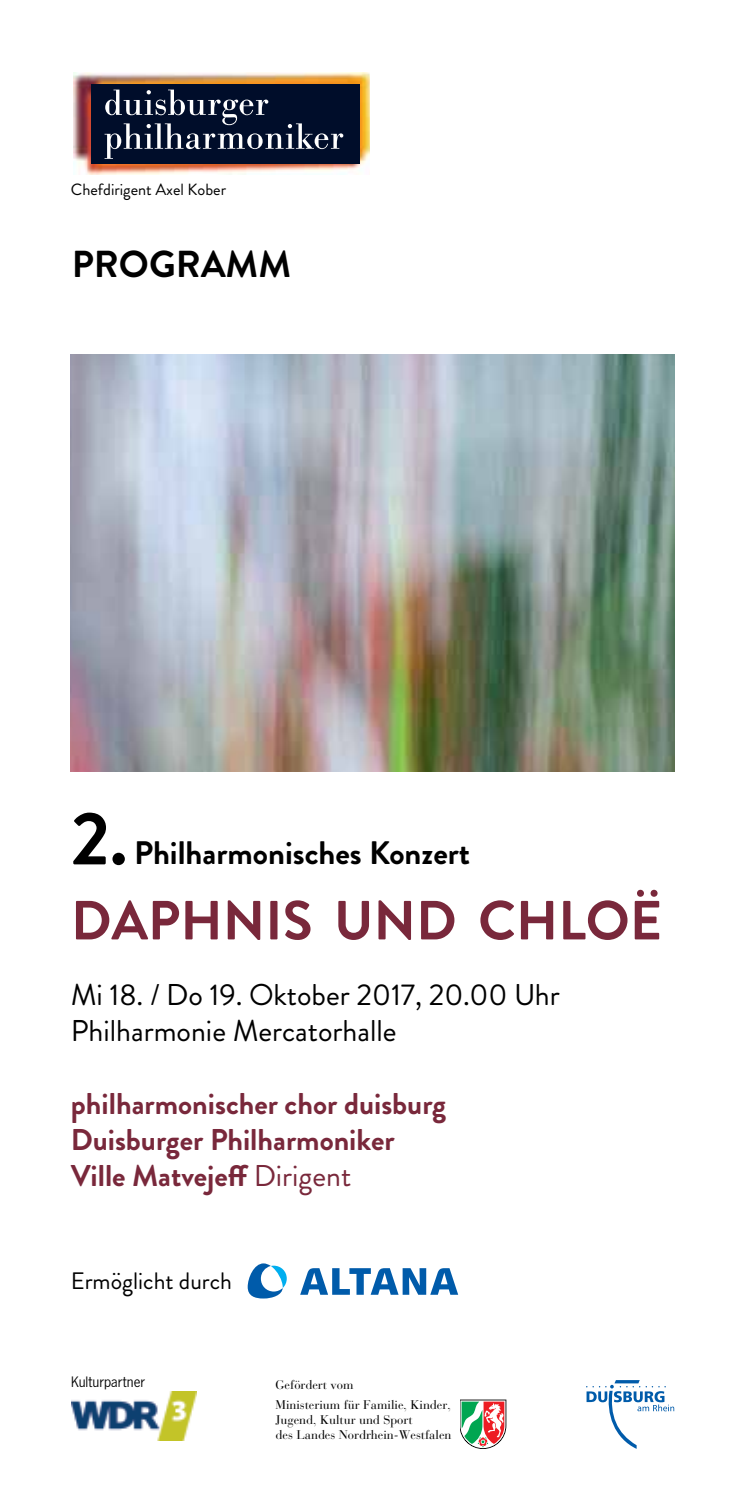
<style>
.page{position:relative;width:745px;height:1489px;background:#fff}
.page>*{position:absolute;margin:0;border:0;box-sizing:border-box;transform-origin:0 0}
.t1{font:700 75px "Brandon";color:#000}
.t2{font:700 55px "Brandon";color:#79283b}
.t3{font:700 37.5px "Brandon";color:#000}
.t4{font:700 32.5px "Brandon";color:#000}
.t5{font:700 30px/36px "Brandon";color:#79283b}
.t6{font:30px/36px "Brandon";color:#000}
.t7{font:23.75px "Brandon";color:#000}
.t8{font:16.25px "Brandon";color:#000}
.t9{font:15px "News Gothic BQ";color:#000}
.t10{font:12.5px/20px "Bauer Bodoni Std";color:#000}
.s1{font-weight:400}
</style>
<div class="page">
<img style="left:73px;top:73px;width:296px;height:102px">
<div style="left:91px;top:84px;width:268px;height:80px;background:#000d2a"></div>
<svg style="left:104px;top:90px;width:239px;height:69px"></svg>
<svg style="left:460px;top:1399px;width:46px;height:49px"></svg>
<svg style="left:586px;top:1380px;width:87px;height:68px"></svg>
<img style="left:71px;top:1391px;width:125px;height:49px">
<svg style="left:300px;top:1268px;width:158px;height:26px"></svg>
<svg style="left:247px;top:1263px;width:39px;height:35px"></svg>
<img style="left:71px;top:354px;width:602px;height:417px">
<h3 class="t8" style="left:71px;top:178px;width:156px">Chefdirigent Axel Kober</h3>
<h3 class="t3" style="left:72px;top:238px;width:221px">PROGRAMM</h3>
<h1 class="t1" style="left:71px;top:785px;width:58px">2.</h1>
<h3 class="t4" style="left:134px;top:830px;width:337px">Philharmonisches Konzert</h3>
<h2 class="t2" style="left:71px;top:881px;width:592px">DAPHNIS UND CHLOË</h2>
<h3 class="t6" style="left:71px;top:977px;width:490px">Mi 18. / Do 19. Oktober 2017, 20.00 Uhr<br>Philharmonie Mercatorhalle</h3>
<h3 class="t5" style="left:71px;top:1085px;width:376px">philharmonischer chor duisburg<br>Duisburger Philharmoniker<br>Ville Matvejeff <span class="s1">Dirigent</span></h3>
<h3 class="t7" style="left:71px;top:1264px;width:162px">Ermöglicht durch</h3>
<p class="t9" style="left:71px;top:1373px;width:75px">Kulturpartner</p>
<p class="t10" style="left:275px;top:1374px;width:177px">Gefördert vom<br>Ministerium für Familie, Kinder,</p>
<p class="t10" style="left:275px;top:1412px;width:177px;line-height:15px">Jugend, Kultur und Sport<br>des Landes Nordrhein-Westfalen</p>
</div>
